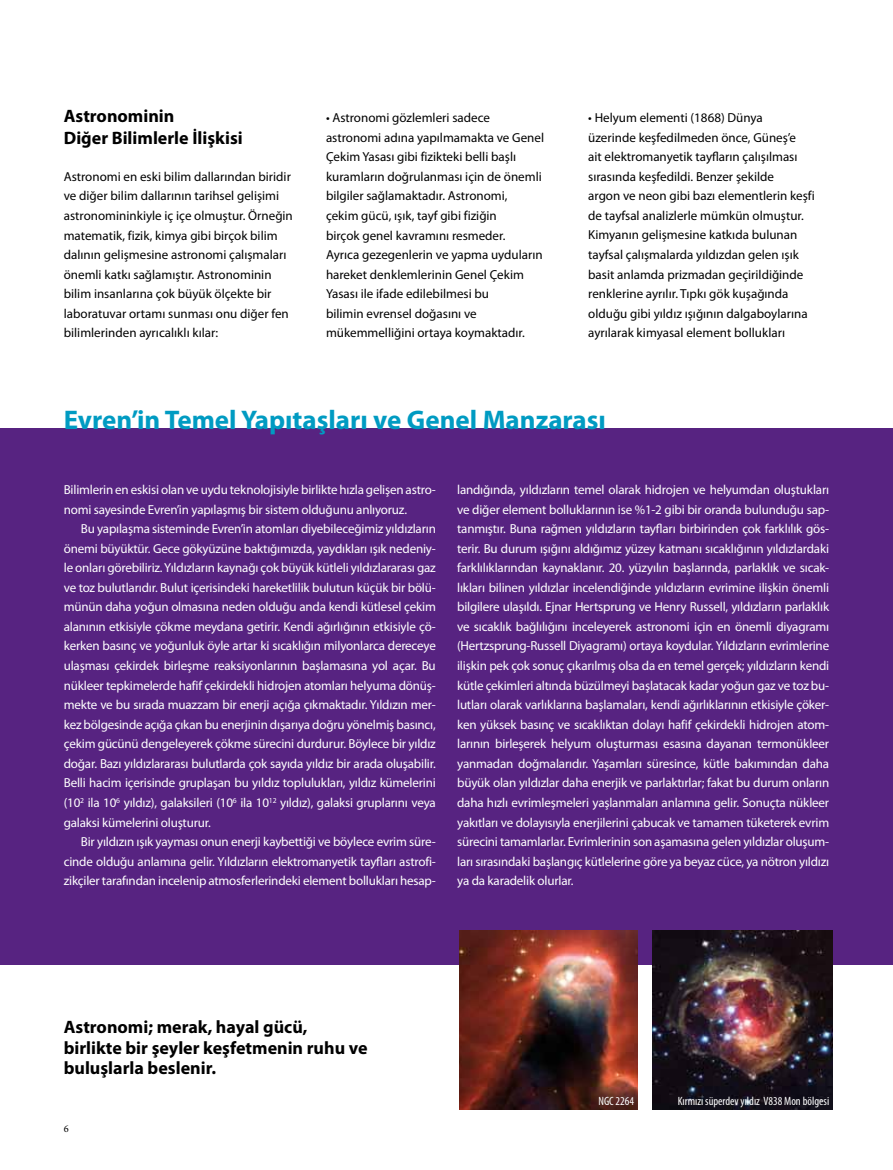
<style>
.page{position:relative;width:893px;height:1170px;background:#fff}
.page>*{position:absolute;margin:0;border:0;box-sizing:border-box;transform-origin:0 0}
.t1{font:700 27px "Myriad Pro";color:#009bc2}
.t2{font:700 18px/20.4px "Myriad Pro";color:#000}
.t3{font:13.05px/19.5px "Myriad Pro";letter-spacing:-.015em;color:#fff;text-align:justify}
.t4{font:13.05px/19.5px "Myriad Pro";color:#000}
.t5{font:condensed 12px "Myriad Pro";color:#fff}
.t6{font:10.35px "Minion Pro";color:#000}
</style>
<div class="page">
<div style="left:0;top:429px;width:893px;height:535px;background:#572381"></div>
<img style="left:459px;top:930px;width:179px;height:179px">
<img style="left:653px;top:930px;width:179px;height:179px">
<h2 class="t2" style="left:64px;top:105px;width:181px;line-height:21.6px">Astronominin<br>Diğer Bilimlerle İlişkisi</h2>
<p class="t4" style="left:64px;top:166px;width:231px">Astronomi en eski bilim dallarından biridir ve diğer bilim dallarının tarihsel gelişimi astronomininkiyle iç içe olmuştur. Örneğin matematik, fizik, kimya gibi birçok bilim dalının gelişmesine astronomi çalışmaları önemli katkı sağlamıştır. Astronominin bilim insanlarına çok büyük ölçekte bir laboratuvar ortamı sunması onu diğer fen bilimlerinden ayrıcalıklı kılar:</p>
<p class="t4" style="left:326px;top:108px;width:220px">• Astronomi gözlemleri sadece astronomi adına yapılmamakta ve Genel Çekim Yasası gibi fizikteki belli başlı kuramların doğrulanması için de önemli bilgiler sağlamaktadır. Astronomi,<br>çekim gücü, ışık, tayf gibi fiziğin<br>birçok genel kavramını resmeder.<br>Ayrıca gezegenlerin ve yapma uyduların hareket denklemlerinin Genel Çekim Yasası ile ifade edilebilmesi bu<br>bilimin evrensel doğasını ve mükemmelliğini ortaya koymaktadır.</p>
<p class="t4" style="left:588px;top:108px;width:228px">• Helyum elementi (1868) Dünya<br>üzerinde keşfedilmeden önce, Güneş’e<br>ait elektromanyetik tayfların çalışılması sırasında keşfedildi. Benzer şekilde<br>argon ve neon gibi bazı elementlerin keşfi de tayfsal analizlerle mümkün olmuştur.<br>Kimyanın gelişmesine katkıda bulunan tayfsal çalışmalarda yıldızdan gelen ışık basit anlamda prizmadan geçirildiğinde renklerine ayrılır. Tıpkı gök kuşağında olduğu gibi yıldız ışığının dalgaboylarına ayrılarak kimyasal element bollukları</p>
<h1 class="t1" style="left:64px;top:402px;width:544px">Evren’in Temel Yapıtaşları ve Genel Manzarası</h1>
<p class="t3" style="left:64px;top:479px;width:374px">Bilimlerin en eskisi olan ve uydu teknolojisiyle birlikte hızla gelişen astro&shy;nomi sayesinde Evren’in yapılaşmış bir sistem olduğunu anlıyoruz.</p>
<p class="t3" style="left:64px;top:518px;width:374px;text-indent:17px">Bu yapılaşma sisteminde Evren’in atomları diyebileceğimiz yıldızların önemi büyüktür. Gece gökyüzüne baktığımızda, yaydıkları ışık nedeniy&shy;le onları görebiliriz. Yıldızların kaynağı çok büyük kütleli yıldızlararası gaz ve toz bulutlarıdır. Bulut içerisindeki hareketlilik bulutun küçük bir bölü&shy;münün daha yoğun olmasına neden olduğu anda kendi kütlesel çekim alanının etkisiyle çökme meydana getirir. Kendi ağırlığının etkisiyle çö&shy;kerken basınç ve yoğunluk öyle artar ki sıcaklığın milyonlarca dereceye ulaşması çekirdek birleşme reaksiyonlarının başlamasına yol açar. Bu nükleer tepkimelerde hafif çekirdekli hidrojen atomları helyuma dönüş&shy;mekte ve bu sırada muazzam bir enerji açığa çıkmaktadır. Yıldızın mer&shy;kez bölgesinde açığa çıkan bu enerjinin dışarıya doğru yönelmiş basıncı, çekim gücünü dengeleyerek çökme sürecini durdurur. Böylece bir yıldız doğar. Bazı yıldızlararası bulutlarda çok sayıda yıldız bir arada oluşabilir.<br>Belli hacim içerisinde gruplaşan bu yıldız toplulukları, yıldız kümelerini (10<sup>2</sup> ila 10<sup>6</sup> yıldız), galaksileri (10<sup>6</sup> ila 10<sup>12</sup> yıldız), galaksi gruplarını veya galaksi kümelerini oluşturur.</p>
<p class="t3" style="left:64px;top:831px;width:374px;text-indent:17px">Bir yıldızın ışık yayması onun enerji kaybettiği ve böylece evrim süre&shy;cinde olduğu anlamına gelir. Yıldızların elektromanyetik tayfları astrofi&shy;zikçiler tarafından incelenip atmosferlerindeki element bollukları hesap-</p>
<p class="t3" style="left:457px;top:479px;width:374px">landığında, yıldızların temel olarak hidrojen ve helyumdan oluştukları ve diğer element bolluklarının ise %1-2 gibi bir oranda bulunduğu sap&shy;tanmıştır. Buna rağmen yıldızların tayfları birbirinden çok farklılık gös&shy;terir. Bu durum ışığını aldığımız yüzey katmanı sıcaklığının yıldızlardaki farklılıklarından kaynaklanır. 20. yüzyılın başlarında, parlaklık ve sıcak&shy;lıkları bilinen yıldızlar incelendiğinde yıldızların evrimine ilişkin önemli bilgilere ulaşıldı. Ejnar Hertsprung ve Henry Russell, yıldızların parlaklık ve sıcaklık bağlılığını inceleyerek astronomi için en önemli diyagramı (Hertzsprung-Russell Diyagramı) ortaya koydular. Yıldızların evrimlerine ilişkin pek çok sonuç çıkarılmış olsa da en temel gerçek; yıldızların kendi kütle çekimleri altında büzülmeyi başlatacak kadar yoğun gaz ve toz bu&shy;lutları olarak varlıklarına başlamaları, kendi ağırlıklarının etkisiyle çöker&shy;ken yüksek basınç ve sıcaklıktan dolayı hafif çekirdekli hidrojen atom&shy;larının birleşerek helyum oluşturması esasına dayanan termonükleer yanmadan doğmalarıdır. Yaşamları süresince, kütle bakımından daha büyük olan yıldızlar daha enerjik ve parlaktırlar; fakat bu durum onların daha hızlı evrimleşmeleri yaşlanmaları anlamına gelir. Sonuçta nükleer yakıtları ve dolayısıyla enerjilerini çabucak ve tamamen tüketerek evrim sürecini tamamlarlar. Evrimlerinin son aşamasına gelen yıldızlar oluşum&shy;ları sırasındaki başlangıç kütlelerine göre ya beyaz cüce, ya nötron yıldızı ya da karadelik olurlar.</p>
<h2 class="t2" style="left:64px;top:1016px;width:305px">Astronomi; merak, hayal gücü, birlikte bir şeyler keşfetmenin ruhu ve buluşlarla beslenir.</h2>
<p class="t6" style="left:64px;top:1121px;width:6px">6</p>
<p class="t5" style="left:598px;top:1093px;width:37px">NGC 2264</p>
<p class="t5" style="left:678px;top:1093px;width:153px">Kırmızı süperdev yıldız V838 Mon bölgesi</p>
</div>
